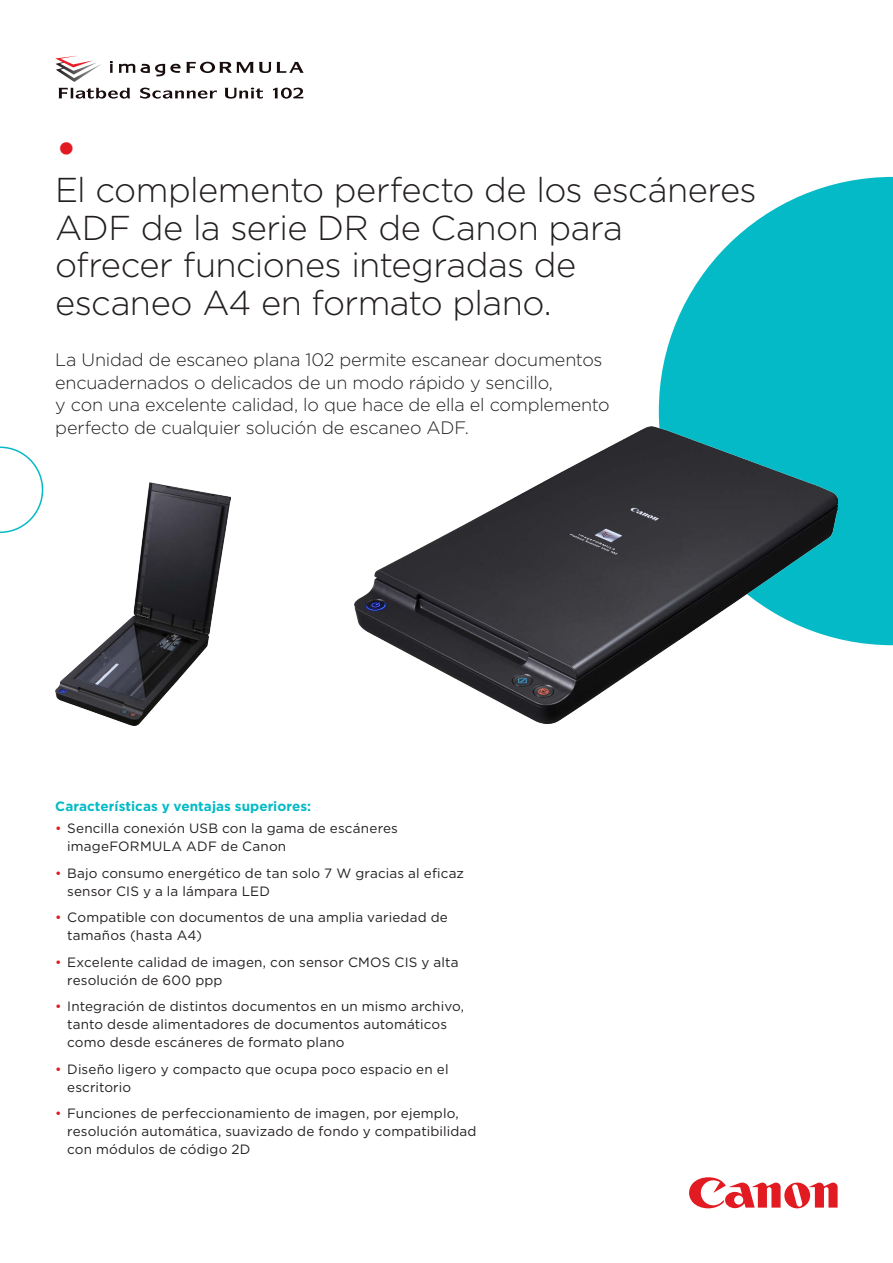
<style>
.page{position:relative;width:893px;height:1263px;background:#fff}
.page>*{position:absolute;margin:0;border:0;box-sizing:border-box;transform-origin:0 0}
.COVER_HEADER_MEDIUM{font:47.25px "Gotham";color:#e21a21}
.COVER_HEADER_MEDIUM-2{font:300 34.5px/37.5px "Gotham";letter-spacing:-.015em;color:#231f20}
.COVER_HEADER_MEDIUM-3{font:300 18px/22.5px "Gotham";letter-spacing:-.01em;color:#231f20}
.BODY_BULLETS{font:13.5px/18px "Gotham";letter-spacing:.01em;color:#231f20}
.SUBHEAD{font:700 13.5px "Gotham";letter-spacing:.005em;color:#03bac6}
.s1{color:#e21a21}
</style>
<div class="page">
<svg style="left:0;top:446px;width:43px;height:87px"></svg>
<svg style="left:55px;top:62px;width:46px;height:20px"></svg>
<svg style="left:110px;top:61px;width:3px;height:12px"></svg>
<svg style="left:119px;top:62px;width:185px;height:14px"></svg>
<svg style="left:58px;top:88px;width:72px;height:11px"></svg>
<svg style="left:140px;top:88px;width:77px;height:11px"></svg>
<svg style="left:225px;top:88px;width:38px;height:11px"></svg>
<svg style="left:273px;top:88px;width:30px;height:11px"></svg>
<svg style="left:659px;top:177px;width:234px;height:468px;fill:#03bac6"></svg>
<img style="left:354px;top:427px;width:483px;height:296px">
<svg style="left:689px;top:1177px;width:149px;height:31px"></svg>
<img style="left:55px;top:482px;width:176px;height:244px">
<p class="COVER_HEADER_MEDIUM" style="left:55px;top:118px;width:24px">•</p>
<p class="COVER_HEADER_MEDIUM-2" style="left:55px;top:170px;width:703px">El complemento perfecto de los escáneres ADF de la serie DR de Canon para<br>ofrecer funciones integradas de<br>escaneo A4 en formato plano.</p>
<p class="COVER_HEADER_MEDIUM-3" style="left:55px;top:348px;width:556px">La Unidad de escaneo plana 102 permite escanear documentos encuadernados o delicados de un modo rápido y sencillo,<br>y con una excelente calidad, lo que hace de ella el complemento perfecto de cualquier solución de escaneo ADF.</p>
<p class="SUBHEAD" style="left:55px;top:797px;width:257px">Características y ventajas superiores:</p>
<p class="BODY_BULLETS" style="left:67px;top:819px;width:332px;text-indent:-12px"><span class="s1">•</span> Sencilla conexión USB con la gama de escáneres imageFORMULA ADF de Canon</p>
<p class="BODY_BULLETS" style="left:67px;top:864px;width:398px;text-indent:-12px"><span class="s1">•</span> Bajo consumo energético de tan solo 7 W gracias al eficaz sensor CIS y a la lámpara LED</p>
<p class="BODY_BULLETS" style="left:67px;top:908px;width:382px;text-indent:-12px"><span class="s1">•</span> Compatible con documentos de una amplia variedad de tamaños (hasta A4)</p>
<p class="BODY_BULLETS" style="left:67px;top:953px;width:393px;text-indent:-12px"><span class="s1">•</span> Excelente calidad de imagen, con sensor CMOS CIS y alta resolución de 600 ppp</p>
<p class="BODY_BULLETS" style="left:67px;top:997px;width:398px;text-indent:-12px"><span class="s1">•</span> Integración de distintos documentos en un mismo archivo, tanto desde alimentadores de documentos automáticos como desde escáneres de formato plano</p>
<p class="BODY_BULLETS" style="left:67px;top:1060px;width:383px;text-indent:-12px"><span class="s1">•</span> Diseño ligero y compacto que ocupa poco espacio en el escritorio</p>
<p class="BODY_BULLETS" style="left:67px;top:1104px;width:411px;text-indent:-12px"><span class="s1">•</span> Funciones de perfeccionamiento de imagen, por ejemplo, resolución automática, suavizado de fondo y compatibilidad con módulos de código 2D</p>
</div>
